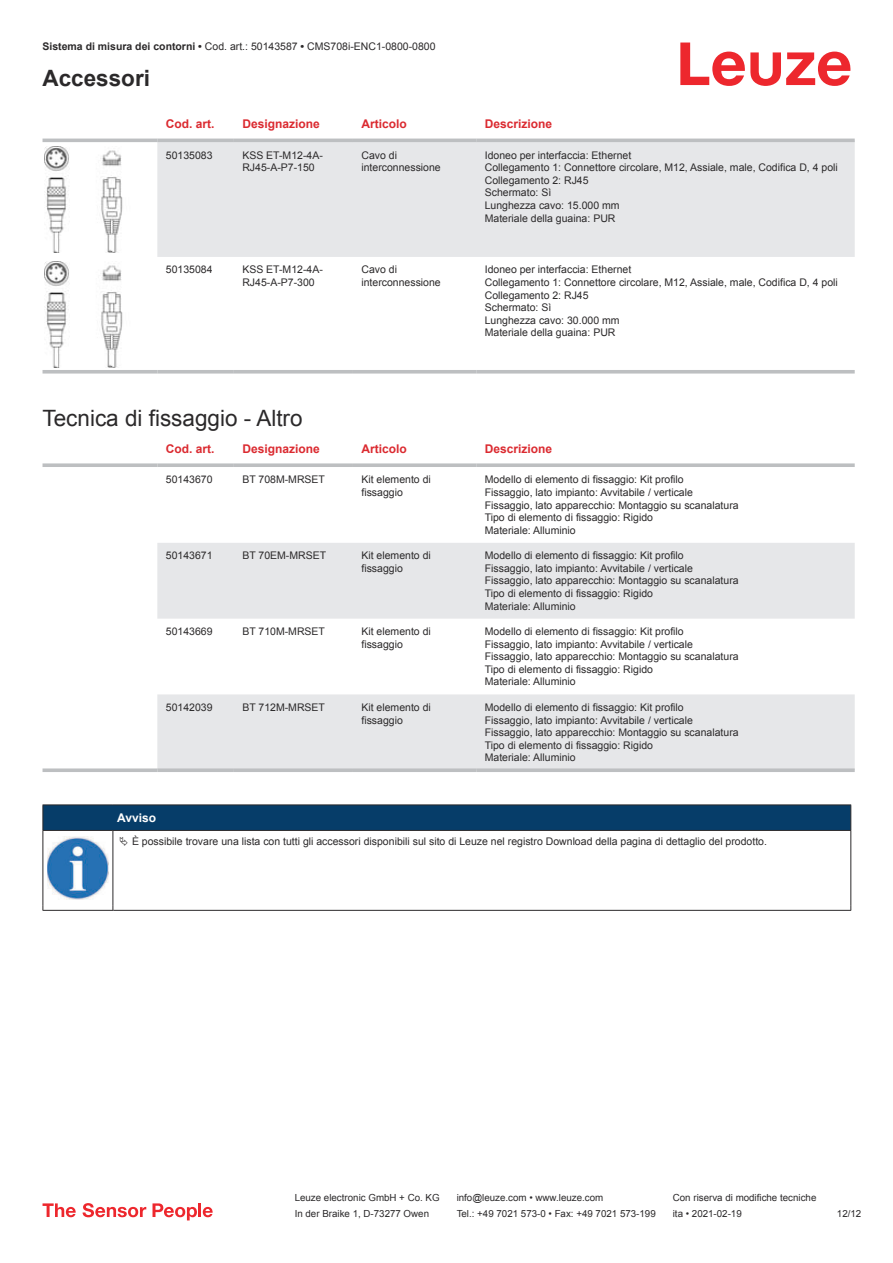
<style>
.page{position:relative;width:893px;height:1263px;background:#fff}
.page>*{position:absolute;margin:0;border:0;box-sizing:border-box;transform-origin:0 0}
.t1{font:22.5px "Arial";color:#2b292a}
.t2{font:700 22.5px "Arial";color:#2b292a}
.t3{font:700 12px "Arial";color:#db2a30}
.t4{font:700 12px "Arial";color:#fff}
.t5{font:10.5px/12.6px "Arial";color:#2b292a}
.t6{font:9.75px "Arial";color:#2b292a}
.s1{font-weight:700}
</style>
<div class="page">
<svg style="left:680px;top:43px;width:170px;height:43px"></svg>
<svg style="left:43px;top:138px;width:812px;height:230px"></svg>
<div style="left:157px;top:142px;width:698px;height:115px;background:#e6e7e9"></div>
<hr style="left:43px;top:139px;width:114px;height:3px;background:#bdbfc1">
<hr style="left:157px;top:139px;width:77px;height:3px;background:#bdbfc1">
<hr style="left:234px;top:139px;width:119px;height:3px;background:#bdbfc1">
<hr style="left:353px;top:139px;width:123px;height:3px;background:#bdbfc1">
<hr style="left:476px;top:139px;width:379px;height:3px;background:#bdbfc1">
<svg style="left:43px;top:370px;width:114px;height:4px"></svg>
<svg style="left:157px;top:370px;width:77px;height:4px"></svg>
<svg style="left:234px;top:370px;width:119px;height:4px"></svg>
<svg style="left:353px;top:370px;width:123px;height:4px"></svg>
<svg style="left:476px;top:370px;width:379px;height:4px;background:#c4c6c7"></svg>
<img style="left:45px;top:146px;width:93px;height:107px">
<img style="left:45px;top:261px;width:93px;height:106px">
<svg style="left:157px;top:543px;width:698px;height:225px;fill:#e6e7e9"></svg>
<svg style="left:43px;top:463px;width:114px;height:4px"></svg>
<svg style="left:157px;top:463px;width:77px;height:4px"></svg>
<svg style="left:234px;top:463px;width:119px;height:4px"></svg>
<svg style="left:353px;top:463px;width:123px;height:4px"></svg>
<svg style="left:476px;top:463px;width:379px;height:4px;background:#c4c6c7"></svg>
<svg style="left:43px;top:768px;width:114px;height:4px"></svg>
<svg style="left:157px;top:768px;width:77px;height:4px"></svg>
<svg style="left:234px;top:768px;width:119px;height:4px"></svg>
<svg style="left:353px;top:768px;width:123px;height:4px"></svg>
<svg style="left:476px;top:768px;width:379px;height:4px;background:#c1c3c5"></svg>
<svg style="left:44px;top:831px;width:806px;height:79px"></svg>
<hr style="left:43px;top:804px;width:70px;height:1px;background:#2b292a">
<hr style="left:43px;top:830px;width:70px;height:1px;background:#2b292a">
<hr style="left:113px;top:804px;width:738px;height:1px;background:#2b292a">
<div style="left:43px;top:805px;width:808px;height:25px;background:#063d69"></div>
<hr style="left:113px;top:830px;width:738px;height:1px;background:#2b292a">
<hr style="left:43px;top:831px;width:1px;height:75px;background:#2b292a">
<hr style="left:113px;top:831px;width:1px;height:75px;background:#2b292a">
<hr style="left:850px;top:831px;width:1px;height:75px;background:#2b292a">
<hr style="left:43px;top:910px;width:70px;height:1px;background:#2b292a">
<hr style="left:113px;top:910px;width:738px;height:1px;background:#2b292a">
<img style="left:47px;top:837px;width:61px;height:63px">
<div style="left:115px;top:831px;width:734px;height:20px;background:#fff"></div>
<svg style="left:43px;top:1203px;width:33px;height:14px"></svg>
<svg style="left:83px;top:1203px;width:63px;height:14px"></svg>
<svg style="left:153px;top:1203px;width:44px;height:17px"></svg>
<hr style="left:198px;top:1203px;width:3px;height:14px;background:#ed272d">
<svg style="left:203px;top:1207px;width:10px;height:10px"></svg>
<p class="t5" style="left:43px;top:41px;width:395px"><span class="s1">Sistema di misura dei contorni •</span> Cod. art.: 50143587 <span class="s1">•</span> CMS708i-ENC1-0800-0800</p>
<h1 class="t2" style="left:43px;top:70px;width:109px">Accessori</h1>
<p class="t3" style="left:166px;top:119px;width:50px">Cod. art.</p>
<p class="t3" style="left:242px;top:119px;width:79px">Designazione</p>
<p class="t3" style="left:361px;top:119px;width:47px">Articolo</p>
<p class="t3" style="left:485px;top:119px;width:69px">Descrizione</p>
<p class="t5" style="left:166px;top:150px;width:48px">50135083</p>
<p class="t5" style="left:242px;top:150px;width:82px">KSS ET-M12-4A-<br>RJ45-A-P7-150</p>
<p class="t5" style="left:361px;top:150px;width:81px">Cavo di interconnessione</p>
<p class="t5" style="left:485px;top:150px;width:355px">Idoneo per interfaccia: Ethernet<br>Collegamento 1: Connettore circolare, M12, Assiale, male, Codifica D, 4 poli Collegamento 2: RJ45<br>Schermato: Sì<br>Lunghezza cavo: 15.000 mm<br>Materiale della guaina: PUR</p>
<p class="t5" style="left:166px;top:264px;width:48px">50135084</p>
<p class="t5" style="left:242px;top:264px;width:82px">KSS ET-M12-4A-<br>RJ45-A-P7-300</p>
<p class="t5" style="left:361px;top:264px;width:81px">Cavo di interconnessione</p>
<p class="t5" style="left:485px;top:264px;width:355px">Idoneo per interfaccia: Ethernet<br>Collegamento 1: Connettore circolare, M12, Assiale, male, Codifica D, 4 poli Collegamento 2: RJ45<br>Schermato: Sì<br>Lunghezza cavo: 30.000 mm<br>Materiale della guaina: PUR</p>
<h1 class="t1" style="left:43px;top:410px;width:262px">Tecnica di fissaggio - Altro</h1>
<p class="t3" style="left:166px;top:444px;width:50px">Cod. art.</p>
<p class="t3" style="left:242px;top:444px;width:79px">Designazione</p>
<p class="t3" style="left:361px;top:444px;width:47px">Articolo</p>
<p class="t3" style="left:485px;top:444px;width:69px">Descrizione</p>
<p class="t5" style="left:166px;top:474px;width:48px">50143670</p>
<p class="t5" style="left:242px;top:474px;width:84px">BT 708M-MRSET</p>
<p class="t5" style="left:361px;top:474px;width:71px">Kit elemento di fissaggio</p>
<p class="t5" style="left:485px;top:474px;width:255px">Modello di elemento di fissaggio: Kit profilo<br>Fissaggio, lato impianto: Avvitabile / verticale Fissaggio, lato apparecchio: Montaggio su scanalatura Tipo di elemento di fissaggio: Rigido<br>Materiale: Alluminio</p>
<p class="t5" style="left:166px;top:550px;width:48px">50143671</p>
<p class="t5" style="left:242px;top:550px;width:85px">BT 70EM-MRSET</p>
<p class="t5" style="left:361px;top:550px;width:71px">Kit elemento di fissaggio</p>
<p class="t5" style="left:485px;top:550px;width:255px">Modello di elemento di fissaggio: Kit profilo<br>Fissaggio, lato impianto: Avvitabile / verticale Fissaggio, lato apparecchio: Montaggio su scanalatura Tipo di elemento di fissaggio: Rigido<br>Materiale: Alluminio</p>
<p class="t5" style="left:166px;top:626px;width:48px">50143669</p>
<p class="t5" style="left:242px;top:626px;width:84px">BT 710M-MRSET</p>
<p class="t5" style="left:361px;top:626px;width:71px">Kit elemento di fissaggio</p>
<p class="t5" style="left:485px;top:626px;width:255px">Modello di elemento di fissaggio: Kit profilo<br>Fissaggio, lato impianto: Avvitabile / verticale Fissaggio, lato apparecchio: Montaggio su scanalatura Tipo di elemento di fissaggio: Rigido<br>Materiale: Alluminio</p>
<p class="t5" style="left:166px;top:702px;width:48px">50142039</p>
<p class="t5" style="left:242px;top:702px;width:84px">BT 712M-MRSET</p>
<p class="t5" style="left:361px;top:702px;width:71px">Kit elemento di fissaggio</p>
<p class="t5" style="left:485px;top:702px;width:255px">Modello di elemento di fissaggio: Kit profilo<br>Fissaggio, lato impianto: Avvitabile / verticale Fissaggio, lato apparecchio: Montaggio su scanalatura Tipo di elemento di fissaggio: Rigido<br>Materiale: Alluminio</p>
<p class="t4" style="left:117px;top:813px;width:40px">Avviso</p>
<p class="t5" style="left:132px;top:836px;width:636px">È possibile trovare una lista con tutti gli accessori disponibili sul sito di Leuze nel registro Download della pagina di dettaglio del prodotto.</p>
<p class="t6" style="left:295px;top:1194px;width:146px">Leuze electronic GmbH + Co. KG</p>
<p class="t6" style="left:457px;top:1194px;width:148px">info@leuze.com • www.leuze.com</p>
<p class="t6" style="left:673px;top:1194px;width:145px">Con riserva di modifiche tecniche</p>
<p class="t6" style="left:295px;top:1210px;width:136px">In der Braike 1, D-73277 Owen</p>
<p class="t6" style="left:457px;top:1210px;width:201px">Tel.: +49 7021 573-0 • Fax: +49 7021 573-199</p>
<p class="t6" style="left:673px;top:1210px;width:70px">ita • 2021-02-19</p>
<p class="t6" style="left:837px;top:1210px;width:26px">12 /12</p>
</div>
